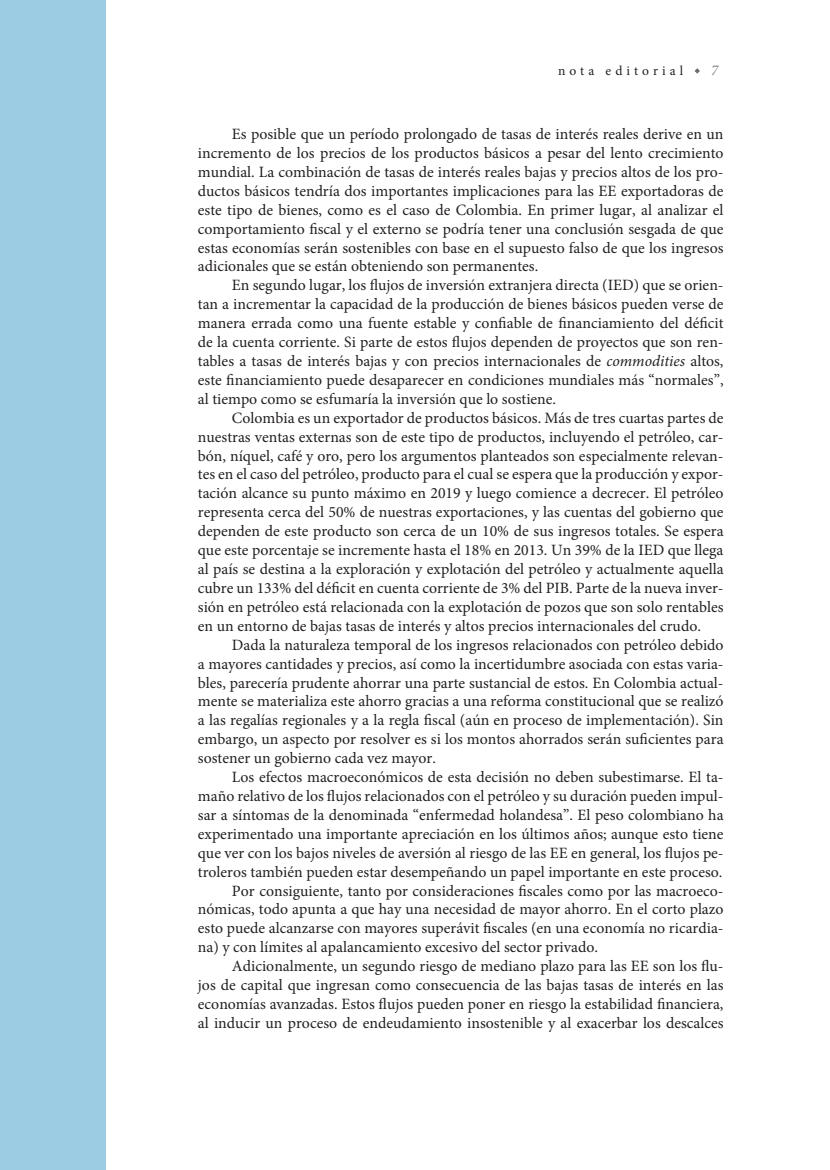
<style>
.page{position:relative;width:830px;height:1170px;background:#fff}
.page>*{position:absolute;margin:0;border:0;box-sizing:border-box;transform-origin:0 0}
.TEXTO_corrido{font:15.75px/18.9px "Minion Pro";color:#231f20;text-align:justify}
.t1{font:italic 15px "Minion Pro";color:#808285}
.t2{font:13.5px "Minion Pro";letter-spacing:.3em;color:#231f20}
.s1{font-style:italic}
</style>
<div class="page">
<svg style="left:694px;top:68px;width:5px;height:6px"></svg>
<div style="left:0;top:0;width:106px;height:1169px;background:#9bcce3"></div>
<p class="t2" style="left:557px;top:61px;width:127px">nota editorial</p>
<p class="t1" style="left:710px;top:60px;width:9px">7</p>
<p class="TEXTO_corrido" style="left:198px;top:125px;width:527px;text-indent:34px">Es posible que un período prolongado de tasas de interés reales derive en un incremento de los precios de los productos básicos a pesar del lento crecimiento mundial. La combinación de tasas de interés reales bajas y precios altos de los pro&shy;ductos básicos tendría dos importantes implicaciones para las EE exportadoras de este tipo de bienes, como es el caso de Colombia. En primer lugar, al analizar el comportamiento fiscal y el externo se podría tener una conclusión sesgada de que estas economías serán sostenibles con base en el supuesto falso de que los ingresos adicionales que se están obteniendo son permanentes.</p>
<p class="TEXTO_corrido" style="left:198px;top:276px;width:527px;text-indent:34px">En segundo lugar, los flujos de inversión extranjera directa (IED) que se orien&shy;tan a incrementar la capacidad de la producción de bienes básicos pueden verse de manera errada como una fuente estable y confiable de financiamiento del déficit de la cuenta corriente. Si parte de estos flujos dependen de proyectos que son ren&shy;tables a tasas de interés bajas y con precios internacionales de <span class="s1">commodities</span> altos, este financiamiento puede desaparecer en condiciones mundiales más “normales”, al tiempo como se esfumaría la inversión que lo sostiene.</p>
<p class="TEXTO_corrido" style="left:198px;top:408px;width:527px;text-indent:34px">Colombia es un exportador de productos básicos. Más de tres cuartas partes de nuestras ventas externas son de este tipo de productos, incluyendo el petróleo, car&shy;bón, níquel, café y oro, pero los argumentos planteados son especialmente relevan&shy;tes en el caso del petróleo, producto para el cual se espera que la producción y expor&shy;tación alcance su punto máximo en 2019 y luego comience a decrecer. El petróleo representa cerca del 50% de nuestras exportaciones, y las cuentas del gobierno que dependen de este producto son cerca de un 10% de sus ingresos totales. Se espera que este porcentaje se incremente hasta el 18% en 2013. Un 39% de la IED que llega al país se destina a la exploración y explotación del petróleo y actualmente aquella cubre un 133% del déficit en cuenta corriente de 3% del PIB. Parte de la nueva inver&shy;sión en petróleo está relacionada con la explotación de pozos que son solo rentables en un entorno de bajas tasas de interés y altos precios internacionales del crudo.</p>
<p class="TEXTO_corrido" style="left:198px;top:635px;width:527px;text-indent:34px">Dada la naturaleza temporal de los ingresos relacionados con petróleo debido a mayores cantidades y precios, así como la incertidumbre asociada con estas varia&shy;bles, parecería prudente ahorrar una parte sustancial de estos. En Colombia actual&shy;mente se materializa este ahorro gracias a una reforma constitucional que se realizó a las regalías regionales y a la regla fiscal (aún en proceso de implementación). Sin embargo, un aspecto por resolver es si los montos ahorrados serán suficientes para sostener un gobierno cada vez mayor.</p>
<p class="TEXTO_corrido" style="left:198px;top:767px;width:527px;text-indent:34px">Los efectos macroeconómicos de esta decisión no deben subestimarse. El ta&shy;maño relativo de los flujos relacionados con el petróleo y su duración pueden impul&shy;sar a síntomas de la denominada “enfermedad holandesa”. El peso colombiano ha experimentado una importante apreciación en los últimos años; aunque esto tiene que ver con los bajos niveles de aversión al riesgo de las EE en general, los flujos pe&shy;troleros también pueden estar desempeñando un papel importante en este proceso.</p>
<p class="TEXTO_corrido" style="left:198px;top:881px;width:527px;text-indent:34px">Por consiguiente, tanto por consideraciones fiscales como por las macroeco&shy;nómicas, todo apunta a que hay una necesidad de mayor ahorro. En el corto plazo esto puede alcanzarse con mayores superávit fiscales (en una economía no ricardia&shy;na) y con límites al apalancamiento excesivo del sector privado.</p>
<p class="TEXTO_corrido" style="left:198px;top:956px;width:527px;text-indent:34px">Adicionalmente, un segundo riesgo de mediano plazo para las EE son los flu&shy;jos de capital que ingresan como consecuencia de las bajas tasas de interés en las economías avanzadas. Estos flujos pueden poner en riesgo la estabilidad financiera, al inducir un proceso de endeudamiento insostenible y al exacerbar los descalces</p>
</div>
